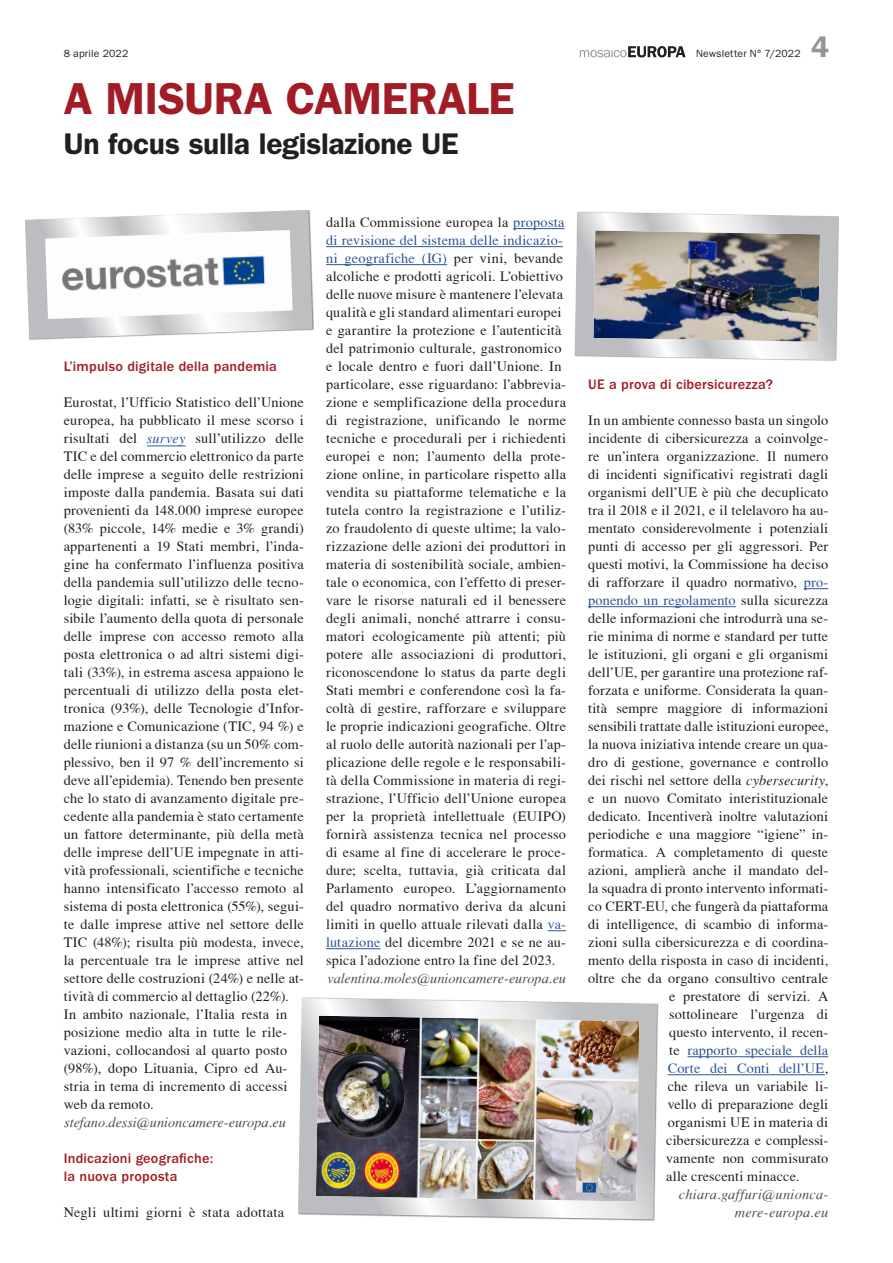
<style>
.page{position:relative;width:893px;height:1263px;background:#fff}
.page>*{position:absolute;margin:0;border:0;box-sizing:border-box;transform-origin:0 0}
.t1{font:600 45px "ITC Franklin Gothic Std";letter-spacing:-.01em;color:#a11c25}
.t2{font:600 30px "ITC Franklin Gothic Std";letter-spacing:-.01em;color:#231f20}
.t3{font:600 30px "ITC Franklin Gothic Std";color:#939598}
.t4{font:14.25px/18px "T Acc LAD";letter-spacing:.015em;color:#231f20}
.t5{font:500 14.25px/18px "ITC Franklin Gothic Std";letter-spacing:.015em;color:#a11c25}
.t6{font:14.25px "T Acc LAD";letter-spacing:.01em;color:#2f5496}
.t7{font:14.25px "T Acc LAD Italic";color:#4b4c4d}
.t8{font:14.25px/18px "T Acc LAD Italic";letter-spacing:.02em;color:#4b4c4d;text-align:right}
.t9{font:10.5px "ITC Franklin Gothic Std";letter-spacing:.015em;color:#231f20}
.s1{font-family:"T Acc LAD Italic";color:#2f5496}
.s2{color:#2f5496}
.s3{color:#231f20}
.s4{font-family:"T Acc LAD Italic"}
</style>
<div class="page">
<svg style="left:580px;top:46px;width:106px;height:11px"></svg>
<hr style="left:513px;top:228px;width:51px;height:1px;background:#2f5496">
<hr style="left:326px;top:246px;width:237px;height:1px;background:#2f5496">
<hr style="left:326px;top:264px;width:121px;height:1px;background:#2f5496">
<svg style="left:548px;top:930px;width:18px;height:1px"></svg>
<hr style="left:326px;top:948px;width:55px;height:1px;background:#2f5496">
<hr style="left:147px;top:446px;width:39px;height:1px;background:#2f5496">
<svg style="left:804px;top:588px;width:24px;height:1px"></svg>
<hr style="left:588px;top:606px;width:148px;height:1px;background:#2f5496">
<hr style="left:687px;top:1056px;width:141px;height:1px;background:#2f5496">
<hr style="left:668px;top:1074px;width:157px;height:1px;background:#2f5496">
<svg style="left:25px;top:210px;width:289px;height:130px"></svg>
<img style="left:574px;top:211px;width:265px;height:150px">
<img style="left:298px;top:997px;width:361px;height:224px">
<p class="t9" style="left:64px;top:48px;width:66px">8 aprile 2022</p>
<p class="t9" style="left:696px;top:48px;width:106px">Newsletter N° 7/2022</p>
<h1 class="t1" style="left:64px;top:72px;width:452px">A MISURA CAMERALE</h1>
<h2 class="t2" style="left:64px;top:126px;width:396px">Un focus sulla legislazione UE</h2>
<h2 class="t3" style="left:811px;top:29px;width:19px">4</h2>
<p class="t5" style="left:64px;top:357px;width:215px">L’impulso digitale della pandemia</p>
<p class="t4" style="left:64px;top:393px;width:242px">Eurostat, l’Ufficio Statistico dell’Unione europea, ha pubblicato il mese scorso i risultati del <span class="s1">survey</span> sull’utilizzo delle TIC e del commercio elettronico da parte delle imprese a seguito delle restrizioni imposte dalla pandemia. Basata sui dati provenienti da 148.000 imprese europee (83% piccole, 14% medie e 3% grandi) appartenenti a 19 Stati membri, l’inda&shy;gine ha confermato l’influenza positiva della pandemia sull’utilizzo delle tecno&shy;logie digitali: infatti, se è risultato sen&shy;sibile l’aumento della quota di personale delle imprese con accesso remoto alla posta elettronica o ad altri sistemi digi&shy;tali (33%), in estrema ascesa appaiono le percentuali di utilizzo della posta elet&shy;tronica (93%), delle Tecnologie d’Infor&shy;mazione e Comunicazione (TIC, 94 %) e delle riunioni a distanza (su un 50% com&shy;plessivo, ben il 97 % dell’incremento si deve all’epidemia). Tenendo ben presente che lo stato di avanzamento digitale pre&shy;cedente alla pandemia è stato certamente un fattore determinante, più della metà delle imprese dell’UE impegnate in atti&shy;vità professionali, scientifiche e tecniche hanno intensificato l’accesso remoto al sistema di posta elettronica (55%), segui&shy;te dalle imprese attive nel settore delle TIC (48%); risulta più modesta, invece, la percentuale tra le imprese attive nel settore delle costruzioni (24%) e nelle at&shy;tività di commercio al dettaglio (22%).<br>In ambito nazionale, l’Italia resta in posizione medio alta in tutte le rile&shy;vazioni, collocandosi al quarto posto (98%), dopo Lituania, Cipro ed Au&shy;stria in tema di incremento di accessi web da remoto.</p>
<p class="t7" style="left:64px;top:1114px;width:223px">stefano.dessi@unioncamere-europa.eu</p>
<p class="t5" style="left:64px;top:1149px;width:151px">Indicazioni geografiche: la nuova proposta</p>
<p class="t4" style="left:64px;top:1203px;width:222px">Negli ultimi giorni è stata adottata</p>
<p class="t4" style="left:326px;top:213px;width:242px">dalla Commissione europea la <span class="s2">proposta di revisione del sistema delle indicazio&shy;ni geografiche (IG)</span> per vini, bevande alcoliche e prodotti agricoli. L’obiettivo delle nuove misure è mantenere l’elevata qualità e gli standard alimentari europei e garantire la protezione e l’autenticità del patrimonio culturale, gastronomico e locale dentro e fuori dall’Unione. In particolare, esse riguardano: l’abbrevia&shy;zione e semplificazione della procedura di registrazione, unificando le norme tecniche e procedurali per i richiedenti europei e non; l’aumento della prote&shy;zione online, in particolare rispetto alla vendita su piattaforme telematiche e la tutela contro la registrazione e l’utiliz&shy;zo fraudolento di queste ultime; la valo&shy;rizzazione delle azioni dei produttori in materia di sostenibilità sociale, ambien&shy;tale o economica, con l’effetto di preser&shy;vare le risorse naturali ed il benessere degli animali, nonché attrarre i consu&shy;matori ecologicamente più attenti; più potere alle associazioni di produttori, riconoscendone lo status da parte degli Stati membri e conferendone così la fa&shy;coltà di gestire, rafforzare e sviluppare le proprie indicazioni geografiche. Oltre al ruolo delle autorità nazionali per l’ap&shy;plicazione delle regole e le responsabili&shy;tà della Commissione in materia di regi&shy;strazione, l’Ufficio dell’Unione europea per la proprietà intellettuale (EUIPO) fornirà assistenza tecnica nel processo di esame al fine di accelerare le proce&shy;dure; scelta, tuttavia, già criticata dal Parlamento europeo. L’aggiornamento del quadro normativo deriva da alcuni limiti in quello attuale rilevati dalla <span class="s2">va&shy;lutazione</span> del dicembre 2021 e se ne au&shy;spica l’adozione entro la fine del 2023.</p>
<p class="t7" style="left:328px;top:970px;width:240px">valentina.moles@unioncamere-europa.eu</p>
<p class="t5" style="left:588px;top:375px;width:186px">UE a prova di cibersicurezza?</p>
<p class="t4" style="left:588px;top:411px;width:241px">In un ambiente connesso basta un singolo</p>
<p class="t4" style="left:588px;top:429px;width:241px">incidente di cibersicurezza a coinvolge-</p>
<p class="t4" style="left:588px;top:447px;width:242px">re un’intera organizzazione. Il numero</p>
<p class="t4" style="left:588px;top:465px;width:241px">di incidenti significativi registrati dagli</p>
<p class="t4" style="left:588px;top:483px;width:242px">organismi dell’UE è più che decuplicato</p>
<p class="t4" style="left:588px;top:501px;width:241px">tra il 2018 e il 2021, e il telelavoro ha au-</p>
<p class="t4" style="left:588px;top:519px;width:241px">mentato considerevolmente i potenziali</p>
<p class="t4" style="left:588px;top:537px;width:241px">punti di accesso per gli aggressori. Per</p>
<p class="t4" style="left:588px;top:555px;width:241px">questi motivi, la Commissione ha deciso</p>
<p class="t4" style="left:588px;top:573px;width:241px">di rafforzare il quadro normativo, <span class="s2">pro-</span></p>
<p class="t6" style="left:588px;top:592px;width:241px">ponendo un regolamento <span class="s3">sulla sicurezza</span></p>
<p class="t4" style="left:588px;top:609px;width:241px">delle informazioni che introdurrà una se-</p>
<p class="t4" style="left:588px;top:627px;width:241px">rie minima di norme e standard per tutte</p>
<p class="t4" style="left:588px;top:645px;width:242px">le istituzioni, gli organi e gli organismi</p>
<p class="t4" style="left:588px;top:663px;width:241px">dell’UE, per garantire una protezione raf-</p>
<p class="t4" style="left:588px;top:681px;width:241px">forzata e uniforme. Considerata la quan-</p>
<p class="t4" style="left:588px;top:699px;width:242px">tità sempre maggiore di informazioni</p>
<p class="t4" style="left:588px;top:717px;width:242px">sensibili trattate dalle istituzioni europee,</p>
<p class="t4" style="left:588px;top:735px;width:241px">la nuova iniziativa intende creare un qua-</p>
<p class="t4" style="left:588px;top:753px;width:241px">dro di gestione, governance e controllo</p>
<p class="t4" style="left:588px;top:771px;width:241px">dei rischi nel settore della <span class="s4">cybersecurity</span>,</p>
<p class="t4" style="left:588px;top:789px;width:242px">e un nuovo Comitato interistituzionale</p>
<p class="t4" style="left:588px;top:807px;width:241px">dedicato. Incentiverà inoltre valutazioni</p>
<p class="t4" style="left:588px;top:825px;width:241px">periodiche e una maggiore “igiene” in-</p>
<p class="t4" style="left:588px;top:843px;width:242px">formatica. A completamento di queste</p>
<p class="t4" style="left:588px;top:861px;width:241px">azioni, amplierà anche il mandato del-</p>
<p class="t4" style="left:588px;top:879px;width:241px">la squadra di pronto intervento informati-</p>
<p class="t4" style="left:588px;top:897px;width:241px">co CERT-EU, che fungerà da piattaforma</p>
<p class="t4" style="left:588px;top:915px;width:241px">di intelligence, di scambio di informa-</p>
<p class="t4" style="left:588px;top:933px;width:241px">zioni sulla cibersicurezza e di coordina-</p>
<p class="t4" style="left:588px;top:951px;width:241px">mento della risposta in caso di incidenti,</p>
<p class="t4" style="left:588px;top:969px;width:242px">oltre che da organo consultivo centrale</p>
<p class="t4" style="left:669px;top:987px;width:161px">e prestatore di servizi. A</p>
<p class="t4" style="left:669px;top:1005px;width:160px">sottolineare l’urgenza di</p>
<p class="t4" style="left:669px;top:1023px;width:161px">questo intervento, il recen-</p>
<p class="t6" style="left:669px;top:1042px;width:160px"><span class="s3">te</span> rapporto speciale della</p>
<p class="t6" style="left:668px;top:1060px;width:162px">Corte dei Conti dell’UE<span class="s3">,</span></p>
<p class="t4" style="left:668px;top:1077px;width:162px">che rileva un variabile li-</p>
<p class="t4" style="left:668px;top:1095px;width:162px">vello di preparazione degli</p>
<p class="t4" style="left:668px;top:1113px;width:162px">organismi UE in materia di</p>
<p class="t4" style="left:666px;top:1131px;width:164px">cibersicurezza e complessi-</p>
<p class="t4" style="left:666px;top:1149px;width:163px">vamente non commisurato</p>
<p class="t4" style="left:666px;top:1167px;width:135px">alle crescenti minacce.</p>
<p class="t8" style="left:679px;top:1185px;width:151px">chiara.gaffuri@unionca&shy;mere-europa.eu</p>
</div>
